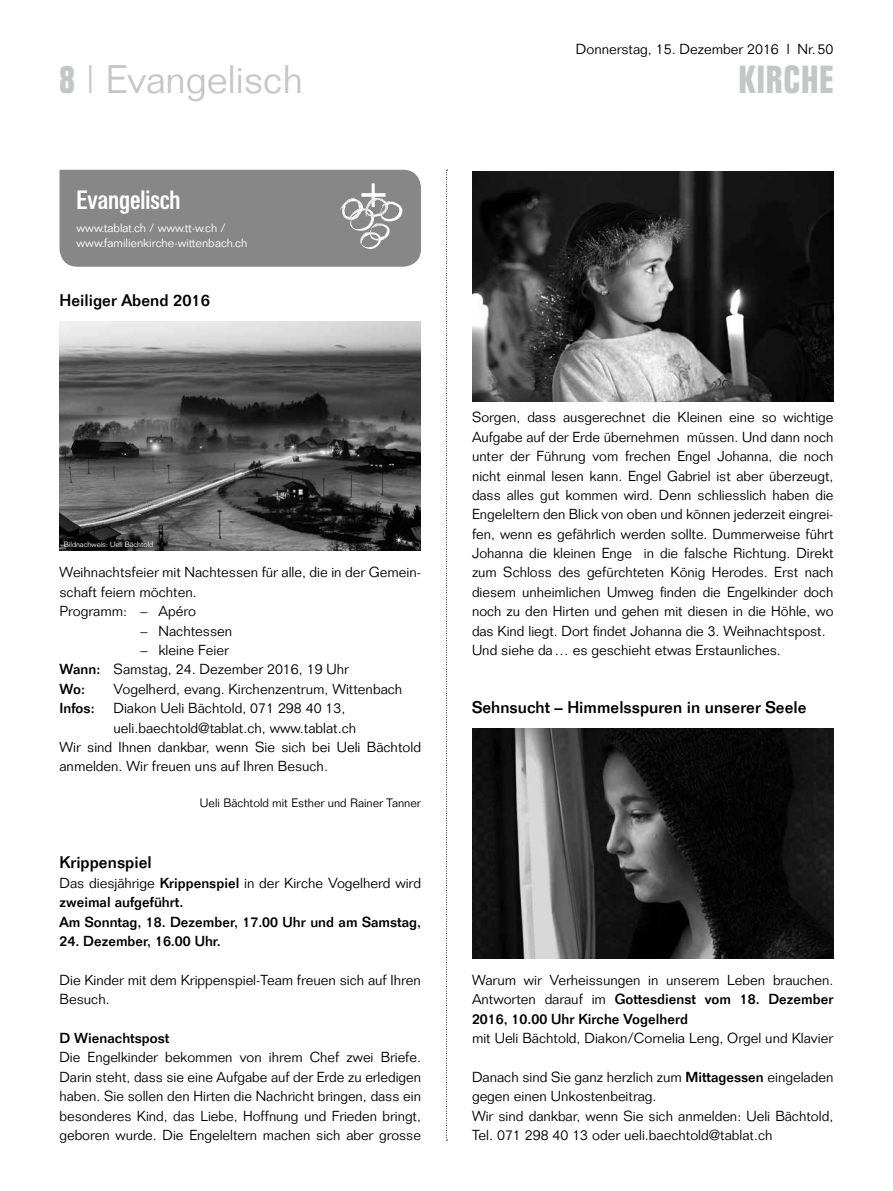
<style>
.page{position:relative;width:893px;height:1191px;background:#fff}
.page>*{position:absolute;margin:0;border:0;box-sizing:border-box;transform-origin:0 0}
.t1{font:300 39px "Folio";color:#c5c6c6}
.t2{font:700 39px "Folio Condensed BQ";letter-spacing:.03em;color:#c5c6c6}
.t3{font:500 26.25px "Folio Condensed BQ";color:#fff}
.t4{font:500 16.5px "Folio";color:#000}
.t5{font:300 14.25px/19.4px "Folio";color:#000}
.t6{font:500 14.25px/19.4px "Folio";color:#000}
.t7{font:300 12px/15px "Folio BQ";color:#fff}
.t8{font:300 12px "Folio";color:#000}
.t9{font:300 7.5px "Folio";color:#fff}
.s1{font-family:"Folio Condensed BQ";font-weight:700}
.s2{font-weight:500}
.s3{font-weight:300}
</style>
<div class="page">
<svg style="left:446px;top:170px;width:1px;height:970px"></svg>
<div style="left:60px;top:170px;width:361px;height:97px;background:#868786"></div>
<img style="left:60px;top:321px;width:361px;height:230px">
<img style="left:472px;top:728px;width:361px;height:230px">
<img style="left:472px;top:172px;width:361px;height:229px">
<p class="t5" style="left:576px;top:39px;width:259px">Donnerstag, 15. Dezember 2016 l Nr.50</p>
<p class="t1" style="left:60px;top:56px;width:245px"><span class="s1">8</span> | Evangelisch</p>
<p class="t2" style="left:739px;top:58px;width:96px">KIRCHE</p>
<p class="t3" style="left:77px;top:185px;width:105px">Evangelisch</p>
<p class="t7" style="left:77px;top:221px;width:172px">www.tablat.ch / www.tt-w.ch / www.familienkirche-wittenbach.ch</p>
<p class="t4" style="left:60px;top:290px;width:152px">Heiliger Abend 2016</p>
<p class="t9" style="left:64px;top:540px;width:91px">Bildnachweis: Ueli Bächtold</p>
<p class="t5" style="left:60px;top:563px;width:363px">Weihnachtsfeier mit Nachtessen für alle, die in der Gemein&shy;schaft feiern möchten.<br>Programm: – Apéro</p>
<p class="t5" style="left:141px;top:621px;width:93px">– Nachtessen</p>
<p class="t5" style="left:60px;top:640px;width:291px;text-indent:81px">– kleine Feier<br><span class="s2">Wann:</span> Samstag, 24. Dezember 2016, 19 Uhr<br><span class="s2">Wo:</span></p>
<p class="t5" style="left:114px;top:679px;width:290px">Vogelherd, evang. Kirchenzentrum, Wittenbach</p>
<p class="t6" style="left:60px;top:698px;width:37px">Infos:</p>
<p class="t5" style="left:114px;top:698px;width:233px">Diakon Ueli Bächtold, 071 298 40 13,</p>
<p class="t5" style="left:114px;top:718px;width:244px">ueli.baechtold@tablat.ch, www.tablat.ch</p>
<p class="t5" style="left:60px;top:737px;width:363px">Wir sind Ihnen dankbar, wenn Sie sich bei Ueli Bächtold</p>
<p class="t5" style="left:60px;top:757px;width:270px">anmelden. Wir freuen uns auf Ihren Besuch.</p>
<p class="t8" style="left:200px;top:796px;width:222px">Ueli Bächtold mit Esther und Rainer Tanner</p>
<p class="t4" style="left:60px;top:852px;width:94px">Krippenspiel</p>
<p class="t6" style="left:60px;top:873px;width:363px"><span class="s3">Das diesjährige</span> Krippenspiel <span class="s3">in der Kirche Vogelherd wird </span>zweimal aufgeführt.<br>Am Sonntag, 18. Dezember, 17.00 Uhr und am Samstag,</p>
<p class="t6" style="left:60px;top:931px;width:163px">24. Dezember, 16.00 Uhr.</p>
<p class="t5" style="left:60px;top:970px;width:363px">Die Kinder mit dem Krippenspiel-Team freuen sich auf Ihren<br>Besuch.</p>
<p class="t5" style="left:60px;top:1028px;width:363px"><span class="s2">D Wienachtspost<br></span>Die Engelkinder bekommen von ihrem Chef zwei Briefe.<br>Darin steht, dass sie eine Aufgabe auf der Erde zu erledigen haben. Sie sollen den Hirten die Nachricht bringen, dass ein besonderes Kind, das Liebe, Hoffnung und Frieden bringt, geboren wurde. Die Engeleltern machen sich aber grosse</p>
<p class="t5" style="left:472px;top:407px;width:363px">Sorgen, dass ausgerechnet die Kleinen eine so wichtige Aufgabe auf der Erde übernehmen müssen. Und dann noch unter der Führung vom frechen Engel Johanna, die noch nicht einmal lesen kann. Engel Gabriel ist aber überzeugt, dass alles gut kommen wird. Denn schliesslich haben die Engeleltern den Blick von oben und können jederzeit eingrei&shy;fen, wenn es gefährlich werden sollte. Dummerweise führt Johanna die kleinen Enge in die falsche Richtung. Direkt zum Schloss des gefürchteten König Herodes. Erst nach diesem unheimlichen Umweg finden die Engelkinder doch noch zu den Hirten und gehen mit diesen in die Höhle, wo das Kind liegt. Dort findet Johanna die 3. Weihnachtspost.<br>Und siehe da… es geschieht etwas Erstaunliches.</p>
<p class="t4" style="left:472px;top:697px;width:336px">Sehnsucht – Himmelsspuren in unserer Seele</p>
<p class="t5" style="left:472px;top:970px;width:363px">Warum wir Verheissungen in unserem Leben brauchen.<br>Antworten darauf im <span class="s2">Gottesdienst vom 18. Dezember 2016, 10.00 Uhr Kirche Vogelherd<br></span>mit Ueli Bächtold, Diakon/Cornelia Leng, Orgel und Klavier</p>
<p class="t5" style="left:472px;top:1067px;width:363px">Danach sind Sie ganz herzlich zum <span class="s2">Mittagessen</span> eingeladen gegen einen Unkostenbeitrag.<br>Wir sind dankbar, wenn Sie sich anmelden: Ueli Bächtold, Tel. 071 298 40 13 oder ueli.baechtold@tablat.ch</p>
</div>
